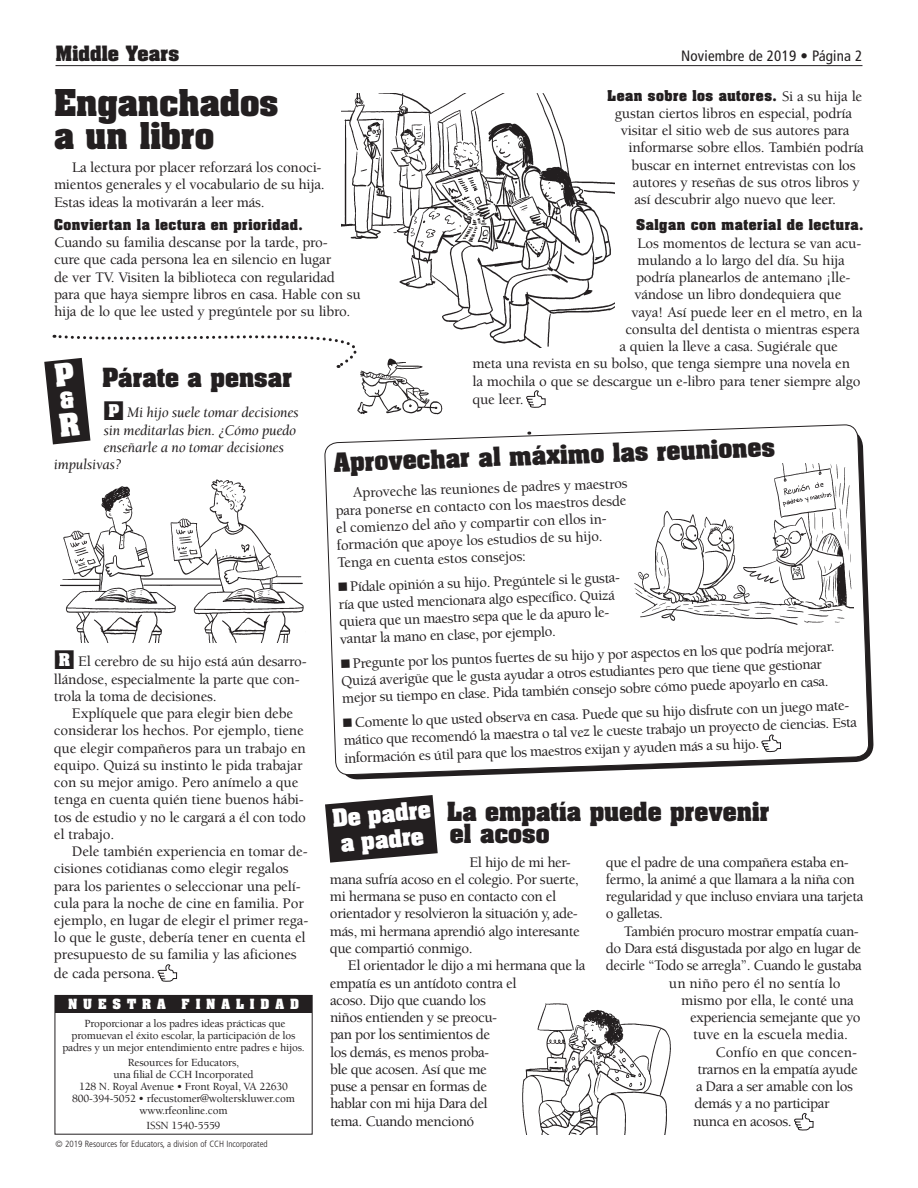
<style>
.page{position:relative;width:918px;height:1188px;background:#fff}
.page>*{position:absolute;margin:0;border:0;box-sizing:border-box;transform-origin:0 0}
.t1{font:700 31.5px/33px "Aachen";letter-spacing:-.005em;color:#231f20}
.t2{font:700 22.5px/22.5px "Aachen";color:#231f20}
.t3{font:700 21px/25.5px "Aachen";color:#fff}
.t4{font:700 18px "Aachen";color:#231f20}
.t5{font:500 15px/17.2px "Berkeley Std";letter-spacing:-.015em;color:#231f20}
.t6{font:italic 15px "Berkeley Std";letter-spacing:-.015em;color:#231f20}
.t7{font:condensed 15px "Frutiger LT Pro";letter-spacing:.01em;color:#231f20}
.t8{font:700 12.75px "Aachen";letter-spacing:.04em;color:#231f20}
.t9{font:700 12px "Aachen";letter-spacing:.5em;color:#fff}
.t10{font:500 11.25px/12px "Berkeley Std";letter-spacing:-.015em;color:#231f20;text-align:center}
.t11{font:300 condensed 9px "Frutiger LT Pro";color:#231f20}
.s1{font-family:"Berkeley Std";font-weight:500;font-size:15px}
.s2{font-family:"Aachen";font-weight:700;font-style:normal;color:#fff}
.s3{font-family:"Aachen";font-weight:700;color:#fff}
</style>
<div class="page">
<hr style="left:56px;top:65px;width:806px;height:1px;background:#231f20">
<img style="left:342px;top:94px;width:272px;height:253px">
<div style="left:55px;top:995px;width:257px;height:18px;background:#231f20"></div>
<svg style="left:534px;top:390px;width:5px;height:4px"></svg>
<img style="left:60px;top:479px;width:244px;height:163px">
<svg style="left:345px;top:618px;width:529px;height:162px"></svg>
<svg style="left:325px;top:394px;width:544px;height:381px"></svg>
<svg style="left:761px;top:734px;width:20px;height:19px"></svg>
<img style="left:633px;top:464px;width:220px;height:161px">
<svg style="left:325px;top:795px;width:113px;height:68px"></svg>
<svg style="left:158px;top:964px;width:19px;height:18px"></svg>
<img style="left:522px;top:1003px;width:149px;height:132px">
<svg style="left:794px;top:1113px;width:20px;height:18px"></svg>
<svg style="left:44px;top:321px;width:405px;height:123px"></svg>
<h1 class="t4" style="left:56px;top:40px;width:125px">Middle Years</h1>
<h1 class="t7" style="left:681px;top:47px;width:183px">Noviembre de 2019 • Página 2</h1>
<h2 class="t1" style="left:54px;top:85px;width:226px">Enganchados a un libro</h2>
<p class="t5" style="left:54px;top:159px;width:272px;text-indent:18px">La lectura por placer reforzará los conoci&shy;mientos generales y el vocabulario de su hija.<br>Estas ideas la motivarán a leer más.</p>
<h3 class="t8" style="left:54px;top:215px;width:250px">Conviertan la lectura en prioridad.</h3>
<p class="t5" style="left:54px;top:234px;width:308px">Cuando su familia descanse por la tarde, pro-<br>cure que cada persona lea en silencio en lugar<br>de ver TV. Visiten la biblioteca con regularidad para que haya siempre libros en casa. Hable con su hija de lo que lee usted y pregúntele por su libro.</p>
<p class="t8" style="left:608px;top:86px;width:256px">Lean sobre los autores. <span class="s1">Si a su hija le</span></p>
<p class="t5" style="left:615px;top:105px;width:239px">gustan ciertos libros en especial, podría</p>
<p class="t5" style="left:621px;top:122px;width:230px">visitar el sitio web de sus autores para</p>
<p class="t5" style="left:628px;top:139px;width:237px">informarse sobre ellos. También podría</p>
<p class="t5" style="left:631px;top:157px;width:226px">buscar en internet entrevistas con los</p>
<p class="t5" style="left:633px;top:174px;width:228px">autores y reseñas de sus otros libros y</p>
<p class="t5" style="left:634px;top:191px;width:203px">así descubrir algo nuevo que leer.</p>
<p class="t8" style="left:636px;top:216px;width:229px">Salgan con material de lectura.</p>
<p class="t5" style="left:638px;top:235px;width:225px">Los momentos de lectura se van acu-</p>
<p class="t5" style="left:638px;top:252px;width:209px">mulando a lo largo del día. Su hija</p>
<p class="t5" style="left:636px;top:269px;width:216px">podría planearlos de antemano ¡lle-</p>
<p class="t5" style="left:634px;top:286px;width:208px">vándose un libro dondequiera que</p>
<p class="t5" style="left:632px;top:304px;width:232px">vaya! Así puede leer en el metro, en la</p>
<p class="t5" style="left:626px;top:321px;width:236px">consulta del dentista o mientras espera</p>
<p class="t5" style="left:620px;top:338px;width:220px">a quien la lleve a casa. Sugiérale que</p>
<p class="t5" style="left:472px;top:355px;width:390px">meta una revista en su bolso, que tenga siempre una novela en la mochila o que se descargue un e-libro para tener siempre algo que leer.</p>
<h2 class="t2" style="left:102px;top:365px;width:192px">Párate a pensar</h2>
<p class="t6" style="left:104px;top:405px;width:197px">■<span class="s2">P</span> Mi hijo suele tomar decisiones</p>
<p class="t6" style="left:103px;top:422px;width:194px">sin meditarlas bien. ¿Cómo puedo</p>
<p class="t6" style="left:103px;top:439px;width:182px">enseñarle a no tomar decisiones</p>
<p class="t6" style="left:54px;top:456px;width:69px">impulsivas?</p>
<h2 class="t2" style="left:333px;top:451px;width:443px;rotate:-2deg">Aprovechar al máximo las reuniones</h2>
<p class="t5" style="left:335px;top:485px;width:294px;text-indent:18px;rotate:-2deg">Aproveche las reuniones de padres y maestros para ponerse en contacto con los maestros desde el comienzo del año y compartir con ellos in&shy;formación que apoye los estudios de su hijo.<br>Tenga en cuenta estos consejos:</p>
<p class="t5" style="left:338px;top:579px;width:286px;rotate:-2deg">■ Pídale opinión a su hijo. Pregúntele si le gusta&shy;ría que usted mencionara algo específico. Quizá quiera que un maestro sepa que le da apuro le&shy;vantar la mano en clase, por ejemplo.</p>
<p class="t5" style="left:341px;top:655px;width:496px;rotate:-2deg">■ Pregunte por los puntos fuertes de su hijo y por aspectos en los que podría mejorar.<br>Quizá averigüe que le gusta ayudar a otros estudiantes pero que tiene que gestionar mejor su tiempo en clase. Pida también consejo sobre cómo puede apoyarlo en casa.</p>
<p class="t5" style="left:343px;top:714px;width:515px;line-height:17.7px;rotate:-2deg">■ Comente lo que usted observa en casa. Puede que su hijo disfrute con un juego mate&shy;mático que recomendó la maestra o tal vez le cueste trabajo un proyecto de ciencias. Esta información es útil para que los maestros exijan y ayuden más a su hijo.</p>
<h2 class="t3" style="left:331px;top:805px;width:100px;rotate:-5deg">De padre a padre</h2>
<h2 class="t2" style="left:447px;top:800px;width:324px">La empatía puede prevenir el acoso</h2>
<p class="t5" style="left:54px;top:653px;width:254px">■<span class="s3">R</span> El cerebro de su hijo está aún desarro&shy;llándose, especialmente la parte que con&shy;trola la toma de decisiones.</p>
<p class="t5" style="left:54px;top:705px;width:253px;text-align:center">Explíquele que para elegir bien debe considerar los hechos. Por ejemplo, tiene que elegir compañeros para un trabajo en equipo. Quizá su instinto le pida trabajar con su mejor amigo. Pero anímelo a que tenga en cuenta quién tiene buenos hábi&shy;tos de estudio y no le cargará a él con todo</p>
<p class="t5" style="left:54px;top:826px;width:62px">el trabajo.</p>
<p class="t5" style="left:54px;top:843px;width:255px;text-indent:18px">Dele también experiencia en tomar de&shy;cisiones cotidianas como elegir regalos</p>
<p class="t5" style="left:469px;top:854px;width:103px">El hijo de mi her-</p>
<p class="t5" style="left:606px;top:854px;width:244px">que el padre de una compañera estaba en-</p>
<p class="t5" style="left:330px;top:871px;width:250px">mana sufría acoso en el colegio. Por suerte,</p>
<p class="t5" style="left:606px;top:871px;width:250px">fermo, la animé a que llamara a la niña con</p>
<p class="t5" style="left:54px;top:877px;width:248px">para los parientes o seleccionar una pelí-</p>
<p class="t5" style="left:330px;top:888px;width:228px">mi hermana se puso en contacto con el</p>
<p class="t5" style="left:606px;top:888px;width:259px">regularidad y que incluso enviara una tarjeta</p>
<p class="t5" style="left:54px;top:895px;width:256px">cula para la noche de cine en familia. Por ejemplo, en lugar de elegir el primer rega-</p>
<p class="t5" style="left:330px;top:905px;width:249px">orientador y resolvieron la situación y, ade-</p>
<p class="t5" style="left:606px;top:905px;width:59px">o galletas.</p>
<p class="t5" style="left:54px;top:929px;width:253px">lo que le guste, debería tener en cuenta el</p>
<p class="t5" style="left:330px;top:923px;width:251px">más, mi hermana aprendió algo interesante</p>
<p class="t5" style="left:624px;top:923px;width:236px">También procuro mostrar empatía cuan-</p>
<p class="t5" style="left:330px;top:940px;width:144px">que compartió conmigo.</p>
<p class="t5" style="left:606px;top:940px;width:257px">do Dara está disgustada por algo en lugar de</p>
<p class="t5" style="left:54px;top:946px;width:244px;line-height:18px">presupuesto de su familia y las aficiones de cada persona.</p>
<p class="t5" style="left:348px;top:957px;width:239px">El orientador le dijo a mi hermana que la</p>
<p class="t5" style="left:606px;top:957px;width:257px">decirle “Todo se arregla”. Cuando le gustaba</p>
<p class="t5" style="left:330px;top:974px;width:188px">empatía es un antídoto contra el</p>
<p class="t5" style="left:669px;top:974px;width:173px">un niño pero él no sentía lo</p>
<p class="t5" style="left:330px;top:992px;width:157px">acoso. Dijo que cuando los</p>
<p class="t5" style="left:681px;top:992px;width:174px">mismo por ella, le conté una</p>
<p class="t5" style="left:330px;top:1009px;width:169px">niños entienden y se preocu-</p>
<p class="t5" style="left:690px;top:1009px;width:172px">experiencia semejante que yo</p>
<p class="t5" style="left:330px;top:1026px;width:162px">pan por los sentimientos de</p>
<p class="t5" style="left:693px;top:1026px;width:156px">tuve en la escuela media.</p>
<p class="t5" style="left:330px;top:1043px;width:161px">los demás, es menos proba-</p>
<p class="t5" style="left:716px;top:1043px;width:143px">Confío en que concen-</p>
<p class="t5" style="left:330px;top:1061px;width:158px">ble que acosen. Así que me</p>
<p class="t5" style="left:698px;top:1061px;width:162px">trarnos en la empatía ayude</p>
<p class="t5" style="left:330px;top:1078px;width:159px">puse a pensar en formas de</p>
<p class="t5" style="left:696px;top:1078px;width:159px">a Dara a ser amable con los</p>
<p class="t5" style="left:330px;top:1095px;width:159px">hablar con mi hija Dara del</p>
<p class="t5" style="left:694px;top:1095px;width:137px">demás y a no participar</p>
<p class="t5" style="left:330px;top:1112px;width:146px">tema. Cuando mencionó</p>
<p class="t5" style="left:693px;top:1113px;width:100px">nunca en acosos.</p>
<h2 class="t9" style="left:68px;top:996px;width:99px">NUESTRA</h2>
<h2 class="t9" style="left:182px;top:996px;width:119px">FINALIDAD</h2>
<p class="t10" style="left:62px;top:1017px;width:244px">Proporcionar a los padres ideas prácticas que promuevan el éxito escolar, la participación de los padres y un mejor entendimiento entre padres e hijos.</p>
<p class="t10" style="left:72px;top:1056px;width:224px">Resources for Educators,<br>una flial de CCH Incorporated<br>128 N. Royal Avenue • Front Royal, VA 22630<br>800-394-5052 • rfecustomer@wolterskluwer.com www.rfeonline.com</p>
<p class="t10" style="left:147px;top:1119px;width:75px">ISSN 1540-5559</p>
<p class="t11" style="left:56px;top:1138px;width:214px">© 2019 Resources for Educators, a division of CCH Incorporated</p>
</div>
